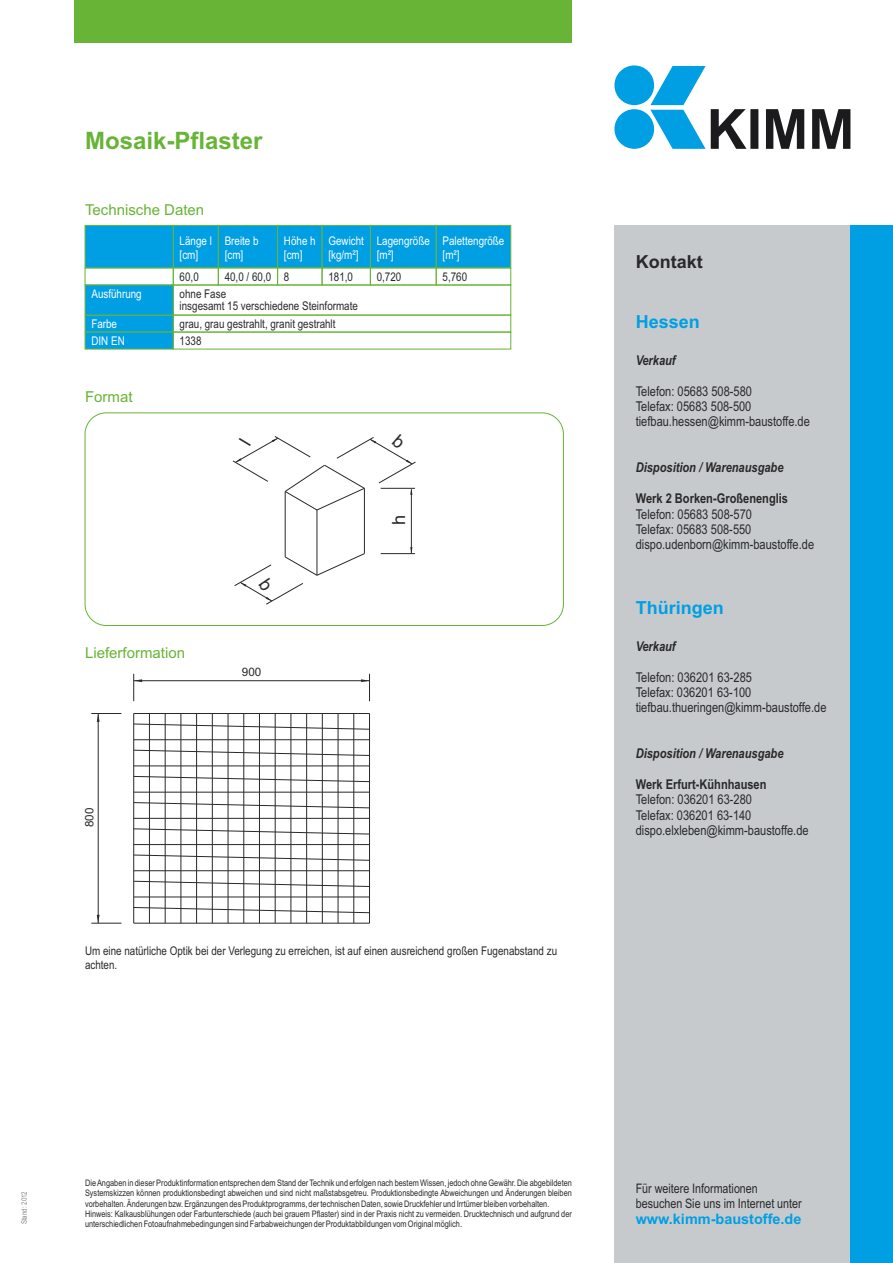
<style>
.page{position:relative;width:893px;height:1263px;background:#fff}
.page>*{position:absolute;margin:0;border:0;box-sizing:border-box;transform-origin:0 0}
.t1{font:700 24px "Arial";color:#68b436}
.t2{font:18.15px "Arial";color:#292929}
.t3{font:700 18px "Arial";color:#009fe3}
.t4{font:700 18px "Arial";color:#292929}
.t5{font:15px "Arial";color:#68b436}
.t6{font:700 14.4px "Arial";color:#009fe3}
.t7{font:13.5px/15.3px "Arial Narrow";color:#292929}
.t8{font:italic 700 13.5px "Arial Narrow";color:#292929}
.t9{font:700 13.5px "Arial Narrow";color:#292929}
.t10{font:13.2px/14.9px "Arial Narrow";color:#292929}
.t11{font:12px/12.3px "Arial Narrow";color:#292929}
.t12{font:12px/13.6px "Arial Narrow";color:#fff}
.t13{font:11.7px "Arial";color:#292929}
.t14{font:9px/10.2px "Arial Narrow";color:#292929}
.t15{font:7.5px "Arial Narrow";color:#888}
</style>
<div class="page">
<div style="left:370px;top:268px;width:66px;height:17px;border:1px solid #68b436"></div>
<div style="left:436px;top:268px;width:75px;height:17px;border:1px solid #68b436"></div>
<div style="left:614px;top:65px;width:40px;height:40px;background:#009fe3;border-radius:50%"></div>
<div style="left:614px;top:109px;width:40px;height:40px;background:#009fe3;border-radius:50%"></div>
<svg style="left:650px;top:66px;width:200px;height:83px"></svg>
<div style="left:74px;top:0;width:498px;height:43px;background:#68b436"></div>
<div style="left:85px;top:412px;width:479px;height:214px;background:#fff;border:1px solid #68b436;border-radius:21px"></div>
<hr style="left:134px;top:680px;width:235px;height:1px;background:#292929">
<svg style="left:133px;top:674px;width:9px;height:27px"></svg>
<svg style="left:361px;top:674px;width:9px;height:27px"></svg>
<hr style="left:91px;top:923px;width:30px;height:1px;background:#292929">
<hr style="left:91px;top:713px;width:30px;height:1px;background:#292929">
<hr style="left:98px;top:713px;width:1px;height:210px;background:#292929">
<svg style="left:97px;top:915px;width:3px;height:8px"></svg>
<svg style="left:97px;top:714px;width:3px;height:8px"></svg>
<hr style="left:134px;top:713px;width:235px;height:1px;background:#292929">
<hr style="left:133px;top:713px;width:1px;height:210px;background:#292929">
<hr style="left:149px;top:713px;width:1px;height:210px;background:#292929">
<hr style="left:165px;top:713px;width:1px;height:210px;background:#292929">
<hr style="left:181px;top:713px;width:1px;height:210px;background:#292929">
<hr style="left:196px;top:713px;width:1px;height:210px;background:#292929">
<hr style="left:212px;top:713px;width:1px;height:210px;background:#292929">
<hr style="left:228px;top:713px;width:1px;height:210px;background:#292929">
<hr style="left:243px;top:713px;width:1px;height:210px;background:#292929">
<hr style="left:259px;top:713px;width:1px;height:210px;background:#292929">
<hr style="left:275px;top:713px;width:1px;height:210px;background:#292929">
<hr style="left:291px;top:713px;width:1px;height:210px;background:#292929">
<hr style="left:306px;top:713px;width:1px;height:210px;background:#292929">
<hr style="left:322px;top:713px;width:1px;height:210px;background:#292929">
<hr style="left:338px;top:713px;width:1px;height:210px;background:#292929">
<hr style="left:353px;top:713px;width:1px;height:210px;background:#292929">
<hr style="left:369px;top:713px;width:1px;height:210px;background:#292929">
<hr style="left:134px;top:923px;width:235px;height:1px;background:#292929">
<svg style="left:133px;top:723px;width:236px;height:7px"></svg>
<hr style="left:134px;top:739px;width:235px;height:1px;background:#292929">
<svg style="left:133px;top:749px;width:236px;height:7px"></svg>
<hr style="left:134px;top:766px;width:235px;height:1px;background:#292929">
<svg style="left:133px;top:776px;width:236px;height:6px"></svg>
<hr style="left:134px;top:792px;width:235px;height:1px;background:#292929">
<svg style="left:133px;top:802px;width:236px;height:6px"></svg>
<hr style="left:134px;top:818px;width:235px;height:1px;background:#292929">
<svg style="left:133px;top:828px;width:236px;height:7px"></svg>
<hr style="left:134px;top:844px;width:235px;height:1px;background:#292929">
<svg style="left:133px;top:854px;width:236px;height:7px"></svg>
<hr style="left:134px;top:870px;width:235px;height:1px;background:#292929">
<svg style="left:133px;top:880px;width:236px;height:7px"></svg>
<hr style="left:134px;top:897px;width:235px;height:1px;background:#292929">
<svg style="left:133px;top:907px;width:236px;height:6px"></svg>
<hr style="left:381px;top:553px;width:34px;height:1px;background:#292929">
<hr style="left:411px;top:489px;width:1px;height:65px;background:#292929">
<hr style="left:317px;top:510px;width:1px;height:65px;background:#292929">
<hr style="left:285px;top:491px;width:1px;height:66px;background:#292929">
<hr style="left:364px;top:488px;width:1px;height:66px;background:#292929">
<div style="left:173px;top:315px;width:338px;height:17px;border:1px solid #68b436"></div>
<div style="left:173px;top:285px;width:338px;height:30px;border:1px solid #68b436"></div>
<svg style="left:84px;top:284px;width:90px;height:66px;background:#0da2d3"></svg>
<div style="left:173px;top:332px;width:338px;height:17px;border:1px solid #68b436"></div>
<div style="left:173px;top:268px;width:46px;height:17px;border:1px solid #68b436"></div>
<div style="left:218px;top:268px;width:60px;height:17px;border:1px solid #68b436"></div>
<div style="left:277px;top:268px;width:45px;height:17px;border:1px solid #68b436"></div>
<div style="left:322px;top:268px;width:49px;height:17px;border:1px solid #68b436"></div>
<svg style="left:84px;top:225px;width:427px;height:44px;background:#0aa1d6"></svg>
<div style="left:614px;top:225px;width:236px;height:1038px;background:#c6cacd"></div>
<div style="left:850px;top:225px;width:43px;height:1038px;background:#009fe3"></div>
<svg style="left:232px;top:436px;width:184px;height:75px"></svg>
<svg style="left:234px;top:553px;width:131px;height:52px"></svg>
<h1 class="t1" style="left:85px;top:131px;width:179px">Mosaik-Pflaster</h1>
<h3 class="t5" style="left:85px;top:204px;width:121px">Technische Daten</h3>
<h3 class="t12" style="left:180px;top:235px;width:34px">Länge l [cm]</h3>
<h3 class="t12" style="left:225px;top:235px;width:35px">Breite b [cm]</h3>
<h3 class="t12" style="left:284px;top:235px;width:33px">Höhe h [cm]</h3>
<h3 class="t12" style="left:328px;top:235px;width:37px">Gewicht [kg/m²]</h3>
<h3 class="t12" style="left:91px;top:288px;width:52px">Ausführung</h3>
<h3 class="t12" style="left:91px;top:335px;width:35px">DIN EN</h3>
<h3 class="t12" style="left:91px;top:318px;width:27px">Farbe</h3>
<h3 class="t11" style="left:180px;top:271px;width:21px">60,0</h3>
<h3 class="t11" style="left:225px;top:271px;width:66px">40,0 / 60,0 8</h3>
<h3 class="t11" style="left:328px;top:271px;width:26px">181,0</h3>
<h3 class="t11" style="left:180px;top:289px;width:180px">ohne Fase<br>insgesamt 15 verschiedene Steinformate</h3>
<h3 class="t11" style="left:180px;top:319px;width:157px">grau, grau gestrahlt, granit gestrahlt</h3>
<h3 class="t11" style="left:180px;top:336px;width:23px">1338</h3>
<h3 class="t12" style="left:377px;top:235px;width:55px">Lagengröße [m²]</h3>
<h3 class="t12" style="left:443px;top:235px;width:63px">Palettengröße [m²]</h3>
<h3 class="t11" style="left:377px;top:271px;width:26px">0,720</h3>
<h3 class="t11" style="left:443px;top:271px;width:26px">5,760</h3>
<h3 class="t5" style="left:85px;top:391px;width:49px">Format</h3>
<h2 class="t2" style="left:392px;top:525px;width:12px;rotate:-90deg">h</h2>
<h3 class="t5" style="left:85px;top:647px;width:102px">Lieferformation</h3>
<p class="t13" style="left:242px;top:668px;width:21px">900</p>
<p class="t13" style="left:85px;top:827px;width:21px;rotate:-90deg">800</p>
<h3 class="t11" style="left:85px;top:945px;width:474px;line-height:13.6px">Um eine natürliche Optik bei der Verlegung zu erreichen, ist auf einen ausreichend großen Fugenabstand zu achten.</h3>
<h3 class="t4" style="left:636px;top:255px;width:68px">Kontakt</h3>
<h3 class="t3" style="left:636px;top:315px;width:66px">Hessen</h3>
<h3 class="t8" style="left:636px;top:355px;width:41px">Verkauf</h3>
<h3 class="t7" style="left:636px;top:385px;width:176px">Telefon: 05683 508-580<br>Telefax: 05683 508-500 tiefbau.hessen@kimm-baustoffe.de</h3>
<h3 class="t8" style="left:636px;top:463px;width:149px">Disposition / Warenausgabe</h3>
<h3 class="t9" style="left:636px;top:488px;width:154px">Werk 2 Borken-Großenenglis</h3>
<h3 class="t7" style="left:636px;top:507px;width:180px">Telefon: 05683 508-570<br>Telefax: 05683 508-550 dispo.udenborn@kimm-baustoffe.de</h3>
<h3 class="t3" style="left:636px;top:601px;width:90px">Thüringen</h3>
<h3 class="t8" style="left:636px;top:641px;width:41px">Verkauf</h3>
<h3 class="t7" style="left:636px;top:670px;width:192px">Telefon: 036201 63-285<br>Telefax: 036201 63-100 tiefbau.thueringen@kimm-baustoffe.de</h3>
<h3 class="t8" style="left:636px;top:748px;width:149px">Disposition / Warenausgabe</h3>
<h3 class="t9" style="left:636px;top:774px;width:132px">Werk Erfurt-Kühnhausen</h3>
<h3 class="t7" style="left:636px;top:793px;width:174px">Telefon: 036201 63-280<br>Telefax: 036201 63-140 dispo.elxleben@kimm-baustoffe.de</h3>
<p class="t14" style="left:85px;top:1179px;width:488px">Die Angaben in dieser Produktinformation entsprechen dem Stand der Technik und erfolgen nach bestem Wissen, jedoch ohne Gewähr. Die abgebildeten Systemskizzen können produktionsbedingt abweichen und sind nicht maßstabsgetreu. Produktionsbedingte Abweichungen und Änderungen bleiben vorbehalten. Änderungen bzw. Ergänzungen des Produktprogramms, der technischen Daten, sowie Druckfehler und Irrtümer bleiben vorbehalten.<br>Hinweis: Kalkausblühungen oder Farbunterschiede (auch bei grauem Pflaster) sind in der Praxis nicht zu vermeiden. Drucktechnisch und aufgrund der unterschiedlichen Fotoaufnahmebedingungen sind Farbabweichungen der Produktabbildungen vom Original möglich.</p>
<p class="t15" style="left:21px;top:1224px;width:35px;rotate:-90deg">Stand: 2012</p>
<h3 class="t10" style="left:636px;top:1182px;width:167px">Für weitere Informationen besuchen Sie uns im Internet unter</h3>
<h3 class="t6" style="left:636px;top:1213px;width:167px">www.kimm-baustoffe.de</h3>
</div>
